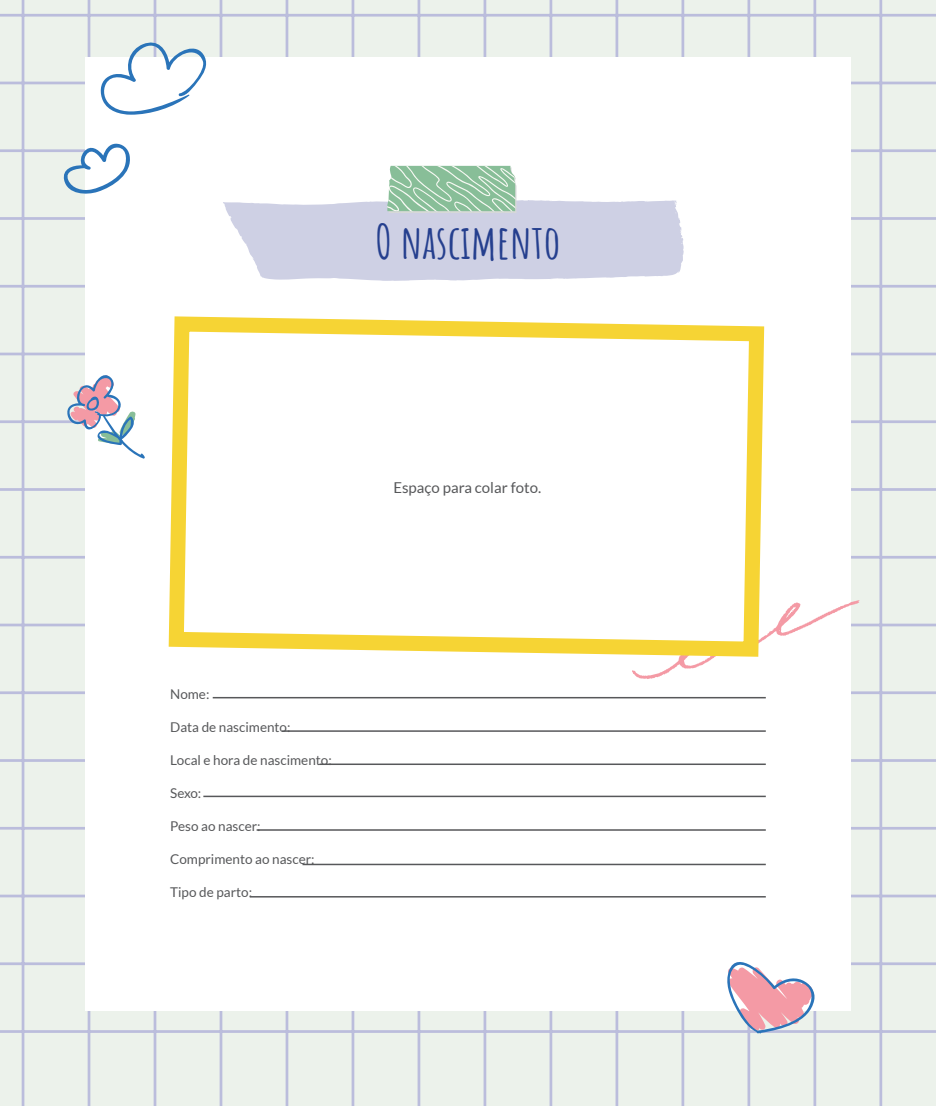
<style>
.page{position:relative;width:936px;height:1106px;background:#fff}
.page>*{position:absolute;margin:0;border:0;box-sizing:border-box;transform-origin:0 0}
.t1{font:700 46.05px "Amatic SC";color:#253f8e}
.t2{font:15px "Lato";color:#57585a}
.t3{font:13.5px "Lato";color:#57585a}
</style>
<div class="page">
<div style="left:0;top:0;width:935px;height:1106px;background:#ecf2eb"></div>
<hr style="left:0;top:14px;width:935px;height:3px;background:#bbbddc">
<hr style="left:0;top:82px;width:935px;height:2px;background:#bbbddc">
<hr style="left:0;top:149px;width:935px;height:3px;background:#bbbddc">
<hr style="left:0;top:217px;width:935px;height:3px;background:#bbbddc">
<hr style="left:0;top:285px;width:935px;height:2px;background:#bbbddc">
<hr style="left:0;top:352px;width:935px;height:3px;background:#bbbddc">
<hr style="left:0;top:420px;width:935px;height:3px;background:#bbbddc">
<hr style="left:0;top:488px;width:935px;height:3px;background:#bbbddc">
<hr style="left:0;top:556px;width:935px;height:2px;background:#bbbddc">
<hr style="left:0;top:623px;width:935px;height:3px;background:#bbbddc">
<hr style="left:0;top:691px;width:935px;height:3px;background:#bbbddc">
<hr style="left:0;top:759px;width:935px;height:3px;background:#bbbddc">
<hr style="left:0;top:827px;width:935px;height:2px;background:#bbbddc">
<hr style="left:0;top:894px;width:935px;height:3px;background:#bbbddc">
<hr style="left:0;top:962px;width:935px;height:3px;background:#bbbddc">
<hr style="left:0;top:1030px;width:935px;height:2px;background:#bbbddc">
<hr style="left:0;top:0;width:1px;height:1106px;background:#bbbddc">
<hr style="left:22px;top:0;width:2px;height:1106px;background:#bbbddc">
<hr style="left:88px;top:0;width:2px;height:1106px;background:#bbbddc">
<hr style="left:154px;top:0;width:2px;height:1106px;background:#bbbddc">
<hr style="left:219px;top:0;width:3px;height:1106px;background:#bbbddc">
<hr style="left:285px;top:0;width:3px;height:1106px;background:#bbbddc">
<hr style="left:351px;top:0;width:3px;height:1106px;background:#bbbddc">
<hr style="left:417px;top:0;width:3px;height:1106px;background:#bbbddc">
<hr style="left:483px;top:0;width:3px;height:1106px;background:#bbbddc">
<hr style="left:549px;top:0;width:3px;height:1106px;background:#bbbddc">
<hr style="left:615px;top:0;width:3px;height:1106px;background:#bbbddc">
<hr style="left:681px;top:0;width:3px;height:1106px;background:#bbbddc">
<hr style="left:747px;top:0;width:3px;height:1106px;background:#bbbddc">
<hr style="left:813px;top:0;width:3px;height:1106px;background:#bbbddc">
<hr style="left:879px;top:0;width:3px;height:1106px;background:#bbbddc">
<hr style="left:935px;top:0;width:1px;height:1106px;background:#bbbddc">
<div style="left:85px;top:57px;width:765px;height:953px;background:#fff"></div>
<svg style="left:100px;top:38px;width:107px;height:77px"></svg>
<svg style="left:62px;top:143px;width:68px;height:51px"></svg>
<svg style="left:724px;top:962px;width:91px;height:71px"></svg>
<svg style="left:632px;top:600px;width:227px;height:79px"></svg>
<svg style="left:66px;top:375px;width:79px;height:84px"></svg>
<svg style="left:168px;top:316px;width:603px;height:348px"></svg>
<hr style="left:213px;top:697px;width:552px;height:1px;background:#57585a">
<hr style="left:319px;top:763px;width:446px;height:2px;background:#57585a">
<hr style="left:203px;top:795px;width:562px;height:2px;background:#57585a">
<hr style="left:256px;top:829px;width:509px;height:1px;background:#57585a">
<hr style="left:250px;top:896px;width:515px;height:1px;background:#57585a">
<hr style="left:302px;top:863px;width:463px;height:2px;background:#57585a">
<hr style="left:282px;top:730px;width:483px;height:2px;background:#57585a">
<svg style="left:223px;top:166px;width:461px;height:115px"></svg>
<h1 class="t1" style="left:375px;top:206px;width:186px">O NASCIMENTO</h1>
<p class="t2" style="left:393px;top:479px;width:149px">Espaço para colar foto.</p>
<p class="t3" style="left:170px;top:687px;width:41px">Nome:</p>
<p class="t3" style="left:170px;top:720px;width:122px">Data de nascimento:</p>
<p class="t3" style="left:170px;top:753px;width:163px">Local e hora de nascimento:</p>
<p class="t3" style="left:170px;top:786px;width:33px">Sexo:</p>
<p class="t3" style="left:170px;top:819px;width:92px">Peso ao nascer:</p>
<p class="t3" style="left:170px;top:852px;width:146px">Comprimento ao nascer:</p>
<p class="t3" style="left:170px;top:885px;width:83px">Tipo de parto:</p>
</div>
